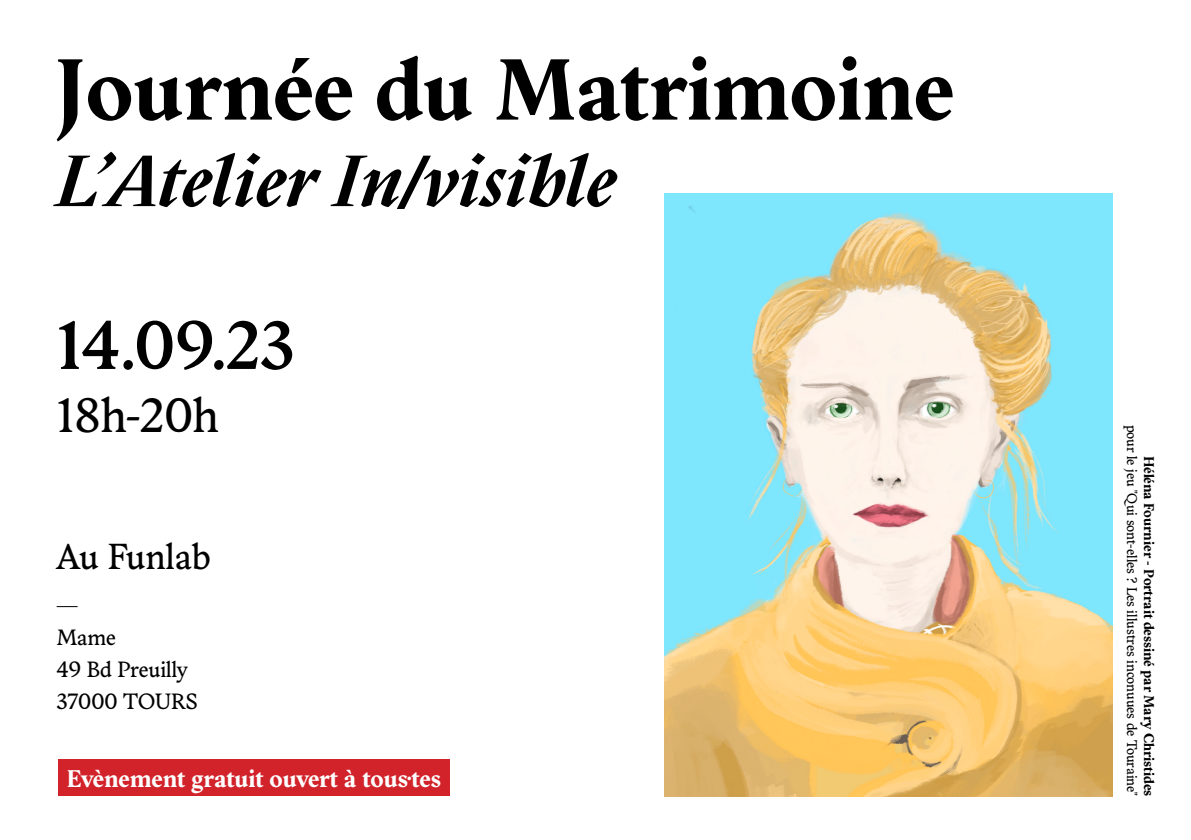
<style>
.page{position:relative;width:1191px;height:840px;background:#fff}
.page>*{position:absolute;margin:0;border:0;box-sizing:border-box;transform-origin:0 0}
.t1{font:700 86px "Adelphe Germinal";color:#000}
.t2{font:italic 700 72px "Adelphe Germinal";color:#000}
.t3{font:600 68px "Adelphe Germinal";color:#000}
.t4{font:48px "Adelphe Germinal";color:#000}
.t5{font:36px "Adelphe Germinal";letter-spacing:-.005em;color:#000}
.t6{font:700 24px "Adelphe Floreal";color:#fff}
.t7{font:22px/32px "Adelphe Germinal";color:#000}
.t8{font:14px "Adelphe Germinal";color:#000}
.t9{font:700 14px "Adelphe Germinal";letter-spacing:-.01em;color:#000}
</style>
<div class="page">
<img style="left:665px;top:194px;width:447px;height:601px">
<div style="left:58px;top:759px;width:391px;height:36px;background:#d2232a"></div>
<h1 class="t1" style="left:57px;top:39px;width:898px">Journée du Matrimoine</h1>
<h2 class="t2" style="left:57px;top:139px;width:560px">L’Atelier In/visible</h2>
<h3 class="t3" style="left:57px;top:305px;width:239px">14.09.23</h3>
<h3 class="t4" style="left:57px;top:387px;width:164px">18h-20h</h3>
<h3 class="t5" style="left:57px;top:535px;width:155px">Au Funlab</h3>
<h3 class="t7" style="left:57px;top:589px;width:143px">—<br>Mame<br>49 Bd Preuilly<br>37000 TOURS</h3>
<h3 class="t6" style="left:67px;top:763px;width:376px">Evènement gratuit ouvert à tous·tes</h3>
<p class="t8" style="left:1140px;top:424px;width:372px;rotate:90deg">pour le jeu "Qui sont-elles ? Les illustres inconuues de Touraine"</p>
<p class="t9" style="left:1157px;top:456px;width:341px;rotate:90deg">Héléna Fournier - Portrait dessiné par Mary Christides</p>
</div>
